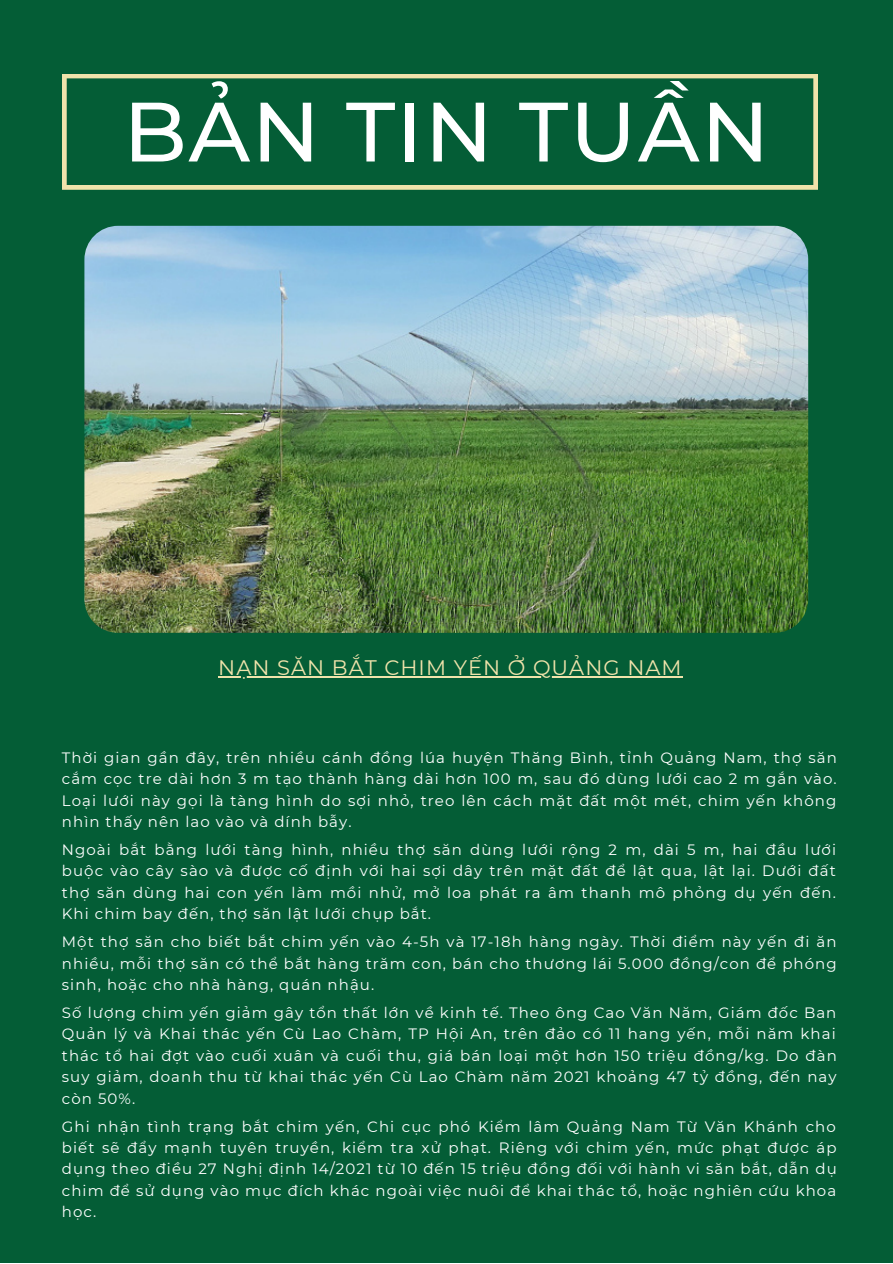
<style>
.page{position:relative;width:893px;height:1264px;background:#fff}
.page>*{position:absolute;margin:0;border:0;box-sizing:border-box;transform-origin:0 0}
.t1{font:500 84px "Montserrat";letter-spacing:.02em;color:#fff}
.t2{font:21px "Montserrat";letter-spacing:.05em;color:#f0e3ab}
.t3{font:15px/21.3px "Montserrat";letter-spacing:.07em;color:#fff;text-align:justify}
</style>
<div class="page">
<div style="left:0;top:0;width:892px;height:1262px;background:#045d36"></div>
<svg style="left:62px;top:74px;width:755px;height:115px"></svg>
<img style="left:84px;top:226px;width:724px;height:407px;border-radius:34px">
<hr style="left:218px;top:676px;width:464px;height:1px;background:#f0e3ab">
<p class="t1" style="left:123px;top:80px;width:647px">BẢN TIN TUẦN</p>
<p class="t2" style="left:218px;top:654px;width:465px">NẠN SĂN BẮT CHIM YẾN Ở QUẢNG NAM</p>
<p class="t3" style="left:62px;top:746px;width:776px">Thời gian gần đây, trên nhiều cánh đồng lúa huyện Thăng Bình, tỉnh Quảng Nam, thợ săn cắm cọc tre dài hơn 3 m tạo thành hàng dài hơn 100 m, sau đó dùng lưới cao 2 m gắn vào.<br>Loại lưới này gọi là tàng hình do sợi nhỏ, treo lên cách mặt đất một mét, chim yến không nhìn thấy nên lao vào và dính bẫy.</p>
<p class="t3" style="left:62px;top:839px;width:775px">Ngoài bắt bằng lưới tàng hình, nhiều thợ săn dùng lưới rộng 2 m, dài 5 m, hai đầu lưới buộc vào cây sào và được cố định với hai sợi dây trên mặt đất để lật qua, lật lại. Dưới đất thợ săn dùng hai con yến làm mồi nhử, mở loa phát ra âm thanh mô phỏng dụ yến đến.<br>Khi chim bay đến, thợ săn lật lưới chụp bắt.</p>
<p class="t3" style="left:62px;top:931px;width:776px">Một thợ săn cho biết bắt chim yến vào 4-5h và 17-18h hàng ngày. Thời điểm này yến đi ăn nhiều, mỗi thợ săn có thể bắt hàng trăm con, bán cho thương lái 5.000 đồng/con để phóng sinh, hoặc cho nhà hàng, quán nhậu.</p>
<p class="t3" style="left:62px;top:1002px;width:776px">Số lượng chim yến giảm gây tổn thất lớn về kinh tế. Theo ông Cao Văn Năm, Giám đốc Ban Quản lý và Khai thác yến Cù Lao Chàm, TP Hội An, trên đảo có 11 hang yến, mỗi năm khai thác tổ hai đợt vào cuối xuân và cuối thu, giá bán loại một hơn 150 triệu đồng/kg. Do đàn suy giảm, doanh thu từ khai thác yến Cù Lao Chàm năm 2021 khoảng 47 tỷ đồng, đến nay còn 50%.</p>
<p class="t3" style="left:62px;top:1115px;width:776px">Ghi nhận tình trạng bắt chim yến, Chi cục phó Kiểm lâm Quảng Nam Từ Văn Khánh cho biết sẽ đẩy mạnh tuyên truyền, kiểm tra xử phạt. Riêng với chim yến, mức phạt được áp dụng theo điều 27 Nghị định 14/2021 từ 10 đến 15 triệu đồng đối với hành vi săn bắt, dẫn dụ chim để sử dụng vào mục đích khác ngoài việc nuôi để khai thác tổ, hoặc nghiên cứu khoa học.</p>
</div>
